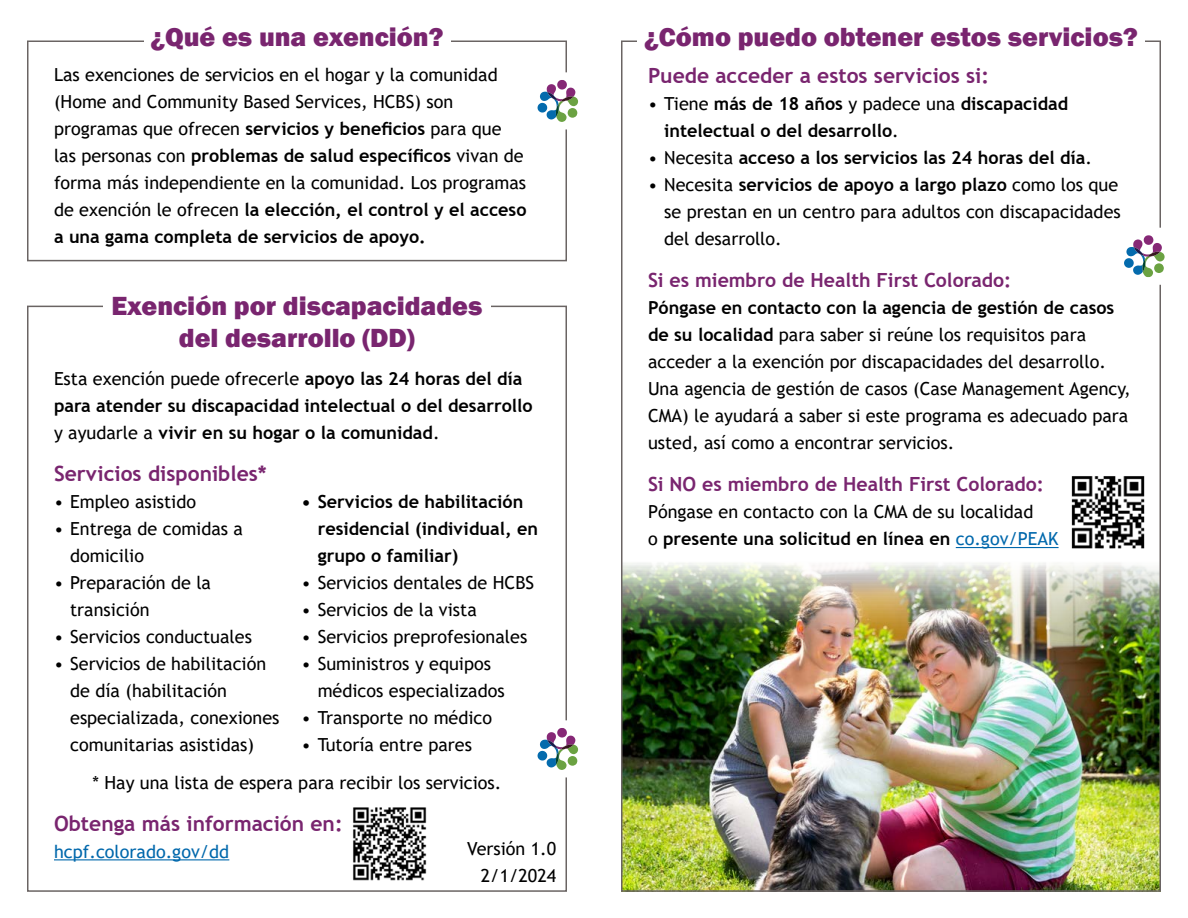
<style>
.page{position:relative;width:1188px;height:918px;background:#fff}
.page>*{position:absolute;margin:0;border:0;box-sizing:border-box;transform-origin:0 0}
.Box_Header_H2{font:800 27px/32.4px "Franklin Gothic";color:#79256f;text-align:center}
.Paragraph_Header_H3{font:700 21px "Trebuchet MS";color:#79256f}
.Paragraph_Header_H3-2{font:700 19.5px "Trebuchet MS";color:#79256f}
.Body_Text_-_P{font:18px/27px "Trebuchet MS";color:#000}
.Body_Text_-_P-2{font:700 18px/27px "Trebuchet MS";color:#000}
.Body_Text_-_P-3{font:18px "Trebuchet MS";color:#0068ac}
.s1{font-weight:700}
.s2{font-weight:400}
.s3{font-weight:400;color:#0068ac}
</style>
<div class="page">
<div style="left:27px;top:40px;width:540px;height:221px;border:2px solid #6a6463"></div>
<div style="left:144px;top:27px;width:306px;height:24px;background:#fff"></div>
<svg style="left:537px;top:69px;width:42px;height:64px"></svg>
<hr style="left:54px;top:859px;width:175px;height:1px;background:#0068ac">
<svg style="left:537px;top:717px;width:42px;height:64px"></svg>
<img style="left:353px;top:807px;width:74px;height:74px">
<img style="left:624px;top:563px;width:534px;height:326px">
<hr style="left:956px;top:547px;width:103px;height:1px;background:#0068ac">
<img style="left:1071px;top:476px;width:74px;height:73px">
<svg style="left:1124px;top:224px;width:41px;height:65px"></svg>
<h2 class="Box_Header_H2" style="left:150px;top:21px;width:295px">¿Qué es una exención?</h2>
<p class="Body_Text_-_P" style="left:54px;top:61px;width:474px">Las exenciones de servicios en el hogar y la comunidad (Home and Community Based Services, HCBS) son programas que ofrecen <span class="s1">servicios y beneficios</span> para que las personas con <span class="s1">problemas de salud específicos</span> vivan de forma más independiente en la comunidad. Los programas de exención le ofrecen <span class="s1">la elección, el control y el acceso a una gama completa de servicios de apoyo.</span></p>
<h2 class="Box_Header_H2" style="left:111px;top:290px;width:373px">Exención por discapacidades del desarrollo (DD)</h2>
<p class="Body_Text_-_P-2" style="left:54px;top:365px;width:480px"><span class="s2">Esta exención puede ofrecerle</span> apoyo las 24 horas del día para atender su discapacidad intelectual o del desarrollo <span class="s2">y ayudarle a</span> vivir en su hogar o la comunidad<span class="s2">.</span></p>
<h3 class="Paragraph_Header_H3" style="left:54px;top:460px;width:214px">Servicios disponibles*</h3>
<p class="Body_Text_-_P" style="left:54px;top:488px;width:144px">• Empleo asistido</p>
<p class="Body_Text_-_P" style="left:70px;top:515px;width:174px;text-indent:-16px">• Entrega de comidas a domicilio</p>
<p class="Body_Text_-_P" style="left:70px;top:569px;width:142px;text-indent:-16px">• Preparación de la transición</p>
<p class="Body_Text_-_P" style="left:54px;top:623px;width:200px">• Servicios conductuales</p>
<p class="Body_Text_-_P" style="left:70px;top:650px;width:211px;text-indent:-16px">• Servicios de habilitación de día (habilitación especializada, conexiones comunitarias asistidas)</p>
<p class="Body_Text_-_P-2" style="left:318px;top:488px;width:222px;text-indent:-16px">• Servicios de habilitación residencial (individual, en grupo o familiar)</p>
<p class="Body_Text_-_P" style="left:302px;top:569px;width:234px">• Servicios dentales de HCBS</p>
<p class="Body_Text_-_P" style="left:302px;top:596px;width:177px">• Servicios de la vista</p>
<p class="Body_Text_-_P" style="left:302px;top:623px;width:227px">• Servicios preprofesionales</p>
<p class="Body_Text_-_P" style="left:318px;top:650px;width:189px;text-indent:-16px">• Suministros y equipos médicos especializados</p>
<p class="Body_Text_-_P" style="left:302px;top:704px;width:192px">• Transporte no médico</p>
<p class="Body_Text_-_P" style="left:302px;top:731px;width:172px">• Tutoría entre pares</p>
<p class="Body_Text_-_P" style="left:92px;top:769px;width:410px">* Hay una lista de espera para recibir los servicios.</p>
<h3 class="Paragraph_Header_H3" style="left:54px;top:810px;width:290px">Obtenga más información en:</h3>
<p class="Body_Text_-_P-3" style="left:54px;top:840px;width:177px">hcpf.colorado.gov/dd</p>
<p class="Body_Text_-_P" style="left:467px;top:835px;width:91px">Versión 1.0</p>
<p class="Body_Text_-_P" style="left:481px;top:862px;width:77px">2/1/2024</p>
<h2 class="Box_Header_H2" style="left:644px;top:21px;width:495px">¿Cómo puedo obtener estos servicios?</h2>
<h3 class="Paragraph_Header_H3" style="left:648px;top:63px;width:343px">Puede acceder a estos servicios si:</h3>
<p class="Body_Text_-_P-2" style="left:664px;top:90px;width:406px;text-indent:-16px"><span class="s2">• Tiene</span> más de 18 años <span class="s2">y padece una</span> discapacidad intelectual o del desarrollo<span class="s2">.</span></p>
<p class="Body_Text_-_P-2" style="left:648px;top:144px;width:446px"><span class="s2">• Necesita</span> acceso a los servicios las 24 horas del día<span class="s2">.</span></p>
<p class="Body_Text_-_P" style="left:664px;top:171px;width:458px;text-indent:-16px">• Necesita <span class="s1">servicios de apoyo a largo plazo</span> como los que se prestan en un centro para adultos con discapacidades del desarrollo.</p>
<h3 class="Paragraph_Header_H3-2" style="left:648px;top:268px;width:365px">Si es miembro de Health First Colorado:</h3>
<p class="Body_Text_-_P" style="left:648px;top:294px;width:468px"><span class="s1">Póngase en contacto con la agencia de gestión de casos de su localidad</span> para saber si reúne los requisitos para acceder a la exención por discapacidades del desarrollo.</p>
<p class="Body_Text_-_P" style="left:648px;top:375px;width:484px">Una agencia de gestión de casos (Case Management Agency,<br>CMA) le ayudará a saber si este programa es adecuado para usted, así como a encontrar servicios.</p>
<h3 class="Paragraph_Header_H3-2" style="left:648px;top:472px;width:398px">Si NO es miembro de Health First Colorado:</h3>
<p class="Body_Text_-_P" style="left:648px;top:498px;width:387px">Póngase en contacto con la CMA de su localidad</p>
<p class="Body_Text_-_P-2" style="left:648px;top:525px;width:412px"><span class="s2">o</span> presente una solicitud en línea en <span class="s3">co.gov/PEAK</span></p>
</div>
